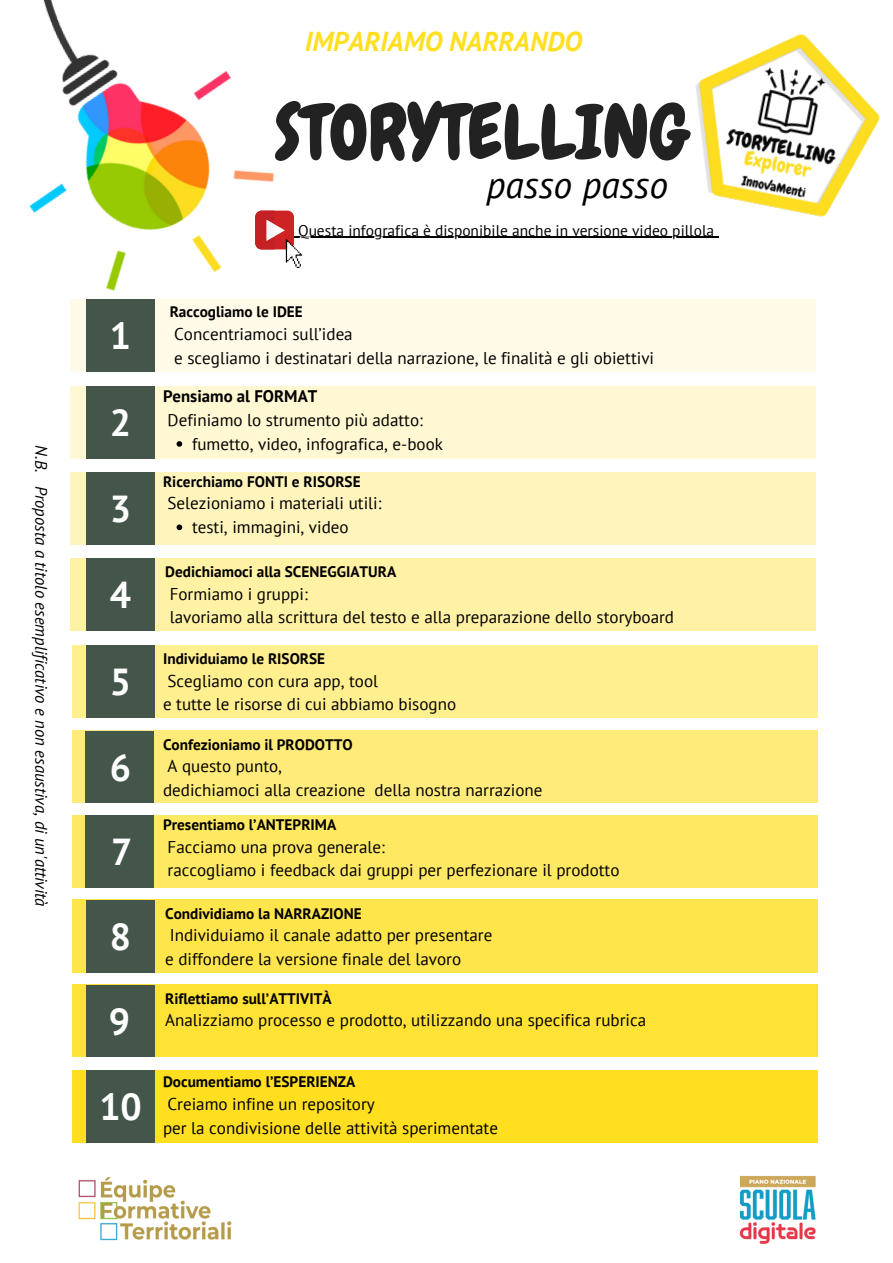
<style>
.page{position:relative;width:893px;height:1263px;background:#fff}
.page>*{position:absolute;margin:0;border:0;box-sizing:border-box;transform-origin:0 0}
.t1{font:74.93px "Chewy";color:#222}
.t2{font:700 37.5px "PT Sans";color:#fff}
.t3{font:italic 37.5px "PT Sans";color:#000}
.t4{font:italic 700 27.3px "PT Sans";color:#ffdf20}
.t5{font:17.02px "PT Sans";color:#000}
.t6{font:700 16.8px "PT Sans";color:#000}
.t7{font:italic 16.65px "PT Sans";color:#000}
.t8{font:15.45px "PT Sans";color:#000}
.t9{font:700 15.3px "PT Sans";color:#000}
</style>
<div class="page">
<img style="left:29px;top:0;width:426px;height:459px">
<img style="left:739px;top:1176px;width:77px;height:68px">
<img style="left:78px;top:1177px;width:154px;height:64px">
<div style="left:71px;top:299px;width:745px;height:72px;background:#fffbe8"></div>
<div style="left:87px;top:299px;width:67px;height:72px;background:#44564a"></div>
<div style="left:71px;top:386px;width:745px;height:72px;background:#fff8d2"></div>
<div style="left:87px;top:386px;width:67px;height:72px;background:#44564a"></div>
<div style="left:71px;top:472px;width:745px;height:72px;background:#fff5bc"></div>
<div style="left:87px;top:472px;width:67px;height:72px;background:#44564a"></div>
<div style="left:71px;top:558px;width:745px;height:72px;background:#fff2a5"></div>
<div style="left:87px;top:558px;width:67px;height:72px;background:#44564a"></div>
<div style="left:72px;top:645px;width:745px;height:72px;background:#ffef8f"></div>
<div style="left:87px;top:645px;width:67px;height:72px;background:#44564a"></div>
<div style="left:72px;top:731px;width:745px;height:72px;background:#ffeb79"></div>
<div style="left:86px;top:731px;width:67px;height:72px;background:#44564a"></div>
<div style="left:72px;top:815px;width:745px;height:72px;background:#ffe862"></div>
<div style="left:86px;top:815px;width:67px;height:72px;background:#44564a"></div>
<div style="left:72px;top:900px;width:745px;height:72px;background:#ffe54c"></div>
<div style="left:87px;top:900px;width:67px;height:72px;background:#44564a"></div>
<div style="left:72px;top:985px;width:745px;height:72px;background:#ffe236"></div>
<div style="left:87px;top:985px;width:67px;height:72px;background:#44564a"></div>
<div style="left:72px;top:1070px;width:745px;height:72px;background:#ffdf20"></div>
<div style="left:87px;top:1070px;width:67px;height:72px;background:#44564a"></div>
<svg style="left:177px;top:441px;width:5px;height:6px"></svg>
<svg style="left:177px;top:524px;width:5px;height:6px"></svg>
<svg style="left:255px;top:211px;width:47px;height:57px"></svg>
<hr style="left:298px;top:237px;width:416px;height:1px;background:#000">
<img style="left:670px;top:34px;width:211px;height:204px">
<p class="t7" style="left:52px;top:445px;width:462px;rotate:90deg">N.B. Proposta a titolo esemplificativo e non esaustiva, di un'attività</p>
<p class="t4" style="left:305px;top:23px;width:279px">IMPARIAMO NARRANDO</p>
<p class="t1" style="left:274px;top:85px;width:415px">STORYTELLING</p>
<p class="t3" style="left:486px;top:159px;width:183px">passo passo</p>
<p class="t8" style="left:298px;top:220px;width:417px">Questa infografica è disponibile anche in versione video pillola</p>
<p class="t2" style="left:110px;top:311px;width:23px">1</p>
<p class="t2" style="left:110px;top:398px;width:23px">2</p>
<p class="t2" style="left:110px;top:484px;width:23px">3</p>
<p class="t2" style="left:110px;top:570px;width:23px">4</p>
<p class="t2" style="left:110px;top:657px;width:23px">5</p>
<p class="t2" style="left:110px;top:743px;width:23px">6</p>
<p class="t2" style="left:111px;top:827px;width:23px">7</p>
<p class="t2" style="left:110px;top:912px;width:23px">8</p>
<p class="t2" style="left:109px;top:996px;width:23px">9</p>
<p class="t2" style="left:99px;top:1082px;width:44px">10</p>
<p class="t9" style="left:170px;top:302px;width:135px">Raccogliamo le IDEE</p>
<p class="t5" style="left:174px;top:323px;width:180px">Concentriamoci sull’idea</p>
<p class="t5" style="left:174px;top:346px;width:481px">e scegliamo i destinatari della narrazione, le finalità e gli obiettivi</p>
<p class="t6" style="left:163px;top:385px;width:156px">Pensiamo al FORMAT</p>
<p class="t5" style="left:168px;top:409px;width:257px">Definiamo lo strumento più adatto:</p>
<p class="t5" style="left:192px;top:432px;width:252px">fumetto, video, infografica, e-book</p>
<p class="t9" style="left:163px;top:471px;width:199px">Ricerchiamo FONTI e RISORSE</p>
<p class="t5" style="left:168px;top:492px;width:215px">Selezioniamo i materiali utili:</p>
<p class="t5" style="left:192px;top:516px;width:158px">testi, immagini, video</p>
<p class="t9" style="left:165px;top:562px;width:233px">Dedichiamoci alla SCENEGGIATURA</p>
<p class="t5" style="left:170px;top:582px;width:139px">Formiamo i gruppi:</p>
<p class="t5" style="left:170px;top:606px;width:506px">lavoriamo alla scrittura del testo e alla preparazione dello storyboard</p>
<p class="t9" style="left:163px;top:648px;width:164px">Individuiamo le RISORSE</p>
<p class="t5" style="left:168px;top:669px;width:212px">Scegliamo con cura app, tool</p>
<p class="t5" style="left:163px;top:693px;width:294px">e tutte le risorse di cui abbiamo bisogno</p>
<p class="t9" style="left:163px;top:734px;width:191px">Confezioniamo il PRODOTTO</p>
<p class="t5" style="left:168px;top:755px;width:116px">A questo punto,</p>
<p class="t5" style="left:163px;top:778px;width:381px">dedichiamoci alla creazione della nostra narrazione</p>
<p class="t9" style="left:163px;top:814px;width:175px">Presentiamo l’ANTEPRIMA</p>
<p class="t5" style="left:168px;top:835px;width:219px">Facciamo una prova generale:</p>
<p class="t5" style="left:168px;top:859px;width:453px">raccogliamo i feedback dai gruppi per perfezionare il prodotto</p>
<p class="t9" style="left:165px;top:903px;width:198px">Condividiamo la NARRAZIONE</p>
<p class="t5" style="left:170px;top:924px;width:324px">Individuiamo il canale adatto per presentare</p>
<p class="t5" style="left:165px;top:947px;width:297px">e diffondere la versione finale del lavoro</p>
<p class="t9" style="left:165px;top:988px;width:168px">Riflettiamo sull’ATTIVITÀ</p>
<p class="t5" style="left:165px;top:1009px;width:482px">Analizziamo processo e prodotto, utilizzando una specifica rubrica</p>
<p class="t9" style="left:163px;top:1072px;width:194px">Documentiamo l’ESPERIENZA</p>
<p class="t5" style="left:168px;top:1093px;width:209px">Creiamo infine un repository</p>
<p class="t5" style="left:163px;top:1116px;width:336px">per la condivisione delle attività sperimentate</p>
</div>
